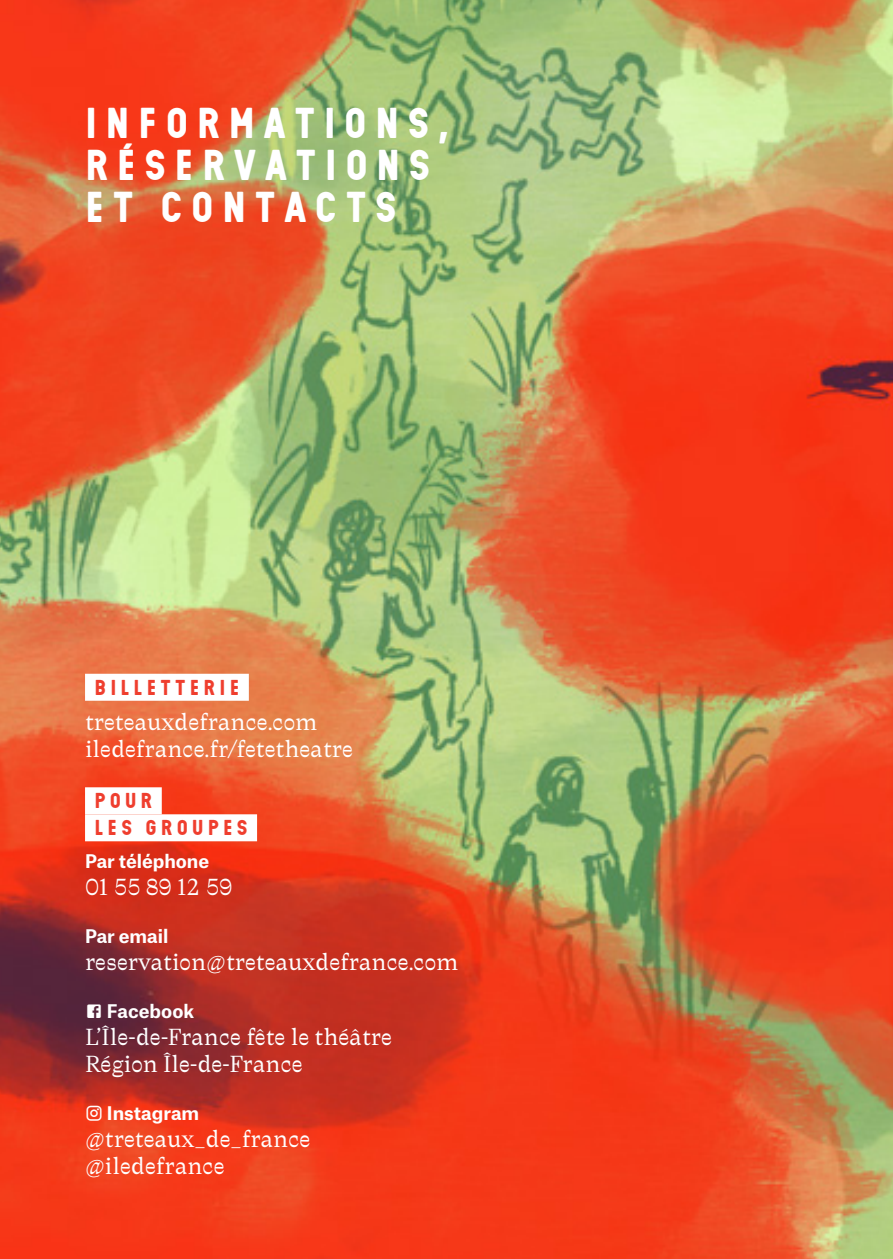
<style>
.page{position:relative;width:893px;height:1259px;background:#fff}
.page>*{position:absolute;margin:0;border:0;box-sizing:border-box;transform-origin:0 0}
.t1{font:42px/42px "Epiceum";letter-spacing:.2em;color:#fff}
.t2{font:22.5px/27px "Traulha Jornau";color:#fff}
.t3{font:21px/27px "Epiceum";letter-spacing:.2em;color:#ef3e2e}
.t4{font:700 18px "Atlas Grotesk";color:#fff}
</style>
<div class="page">
<img style="left:0;top:0;width:893px;height:1259px">
<div style="left:85px;top:674px;width:164px;height:27px;background:#fff"></div>
<div style="left:85px;top:787px;width:77px;height:27px;background:#fff"></div>
<div style="left:85px;top:814px;width:172px;height:27px;background:#fff"></div>
<svg style="left:87px;top:1004px;width:14px;height:14px"></svg>
<h1 class="t1" style="left:85px;top:102px;width:366px">INFORMATIONS,<br>RÉSERVATIONS<br>ET CONTACTS</h1>
<p class="t3" style="left:94px;top:673px;width:146px">BILLETTERIE</p>
<p class="t2" style="left:85px;top:709px;width:269px">treteauxdefrance.com iledefrance.fr/fetetheatre</p>
<p class="t3" style="left:94px;top:787px;width:155px">POUR<br>LES GROUPES</p>
<p class="t4" style="left:85px;top:846px;width:126px">Par téléphone</p>
<p class="t2" style="left:85px;top:873px;width:149px">01 55 89 12 59</p>
<p class="t4" style="left:85px;top:921px;width:85px">Par email</p>
<p class="t2" style="left:85px;top:948px;width:375px">reservation@treteauxdefrance.com</p>
<p class="t4" style="left:107px;top:996px;width:89px">Facebook</p>
<p class="t2" style="left:85px;top:1023px;width:308px">L’Île-de-France fête le théâtre<br>Région Île-de-France</p>
<p class="t4" style="left:85px;top:1098px;width:116px">☑ Instagram</p>
<p class="t2" style="left:85px;top:1125px;width:227px">@treteaux_de_france @iledefrance</p>
</div>
